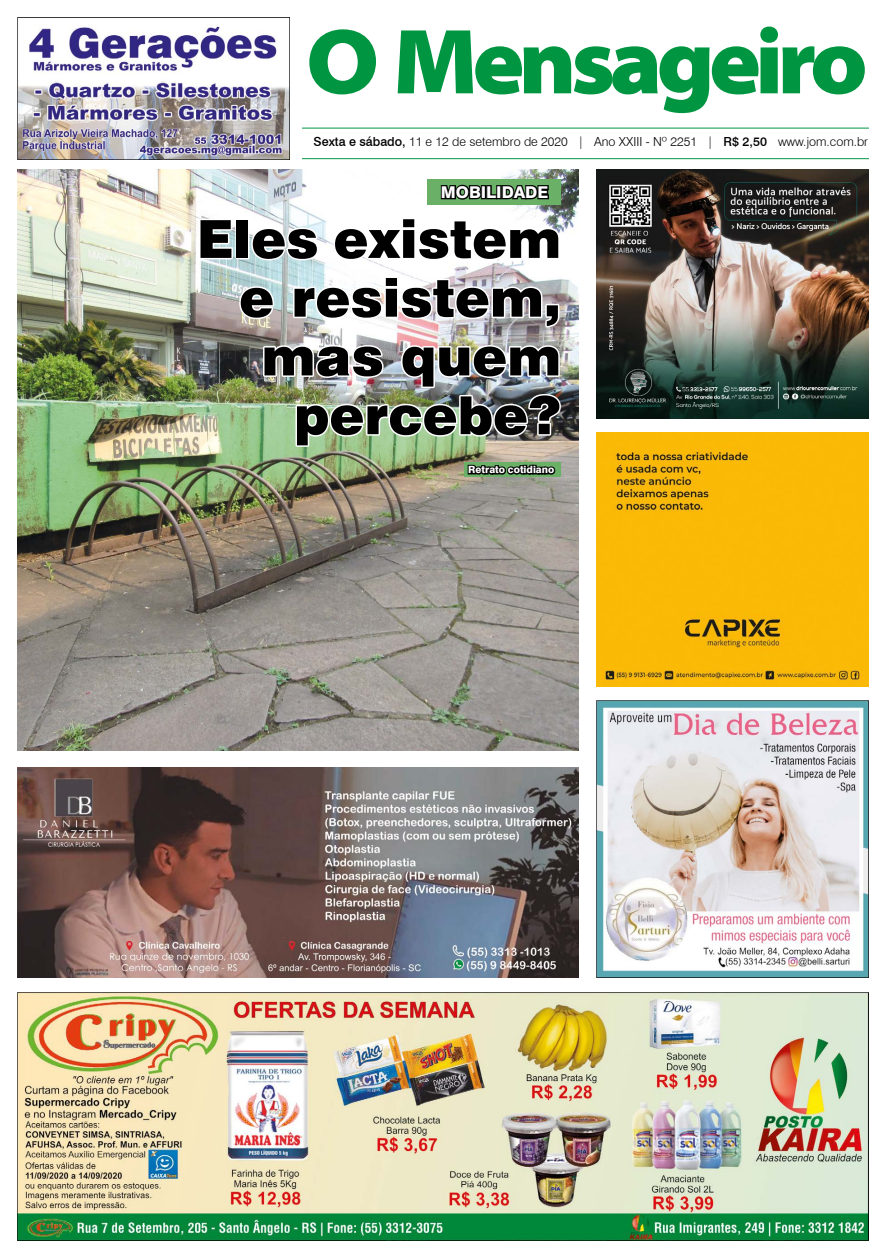
<style>
.page{position:relative;width:886px;height:1258px;background:#fff}
.page>*{position:absolute;margin:0;border:0;box-sizing:border-box;transform-origin:0 0}
.t1{font:900 semi-expanded 93.25px "Myriad Pro";letter-spacing:-.065em;color:#009641}
.t2{font:900 52.5px/58.8px "Swiss 721 BT";color:#000;text-align:right}
.t3{font:800 16.25px "Swiss 721 BT";color:#fff}
.t4{font:300 12.5px "Swiss 721 BT";color:#000}
.t5{font:800 10px "Swiss 721 BT";color:#fff}
.s1{font-weight:500}
</style>
<div class="page">
<hr style="left:303px;top:128px;width:565px;height:1px;background:#009641">
<hr style="left:303px;top:158px;width:565px;height:1px;background:#009641">
<img style="left:18px;top:25px;width:271px;height:135px">
<img style="left:596px;top:701px;width:272px;height:276px">
<img style="left:596px;top:170px;width:272px;height:249px">
<img style="left:596px;top:433px;width:272px;height:253px">
<img style="left:18px;top:767px;width:561px;height:210px">
<img style="left:18px;top:992px;width:850px;height:248px">
<img style="left:18px;top:169px;width:561px;height:581px">
<div style="left:428px;top:179px;width:133px;height:25px;background:#6ab067"></div>
<svg style="left:440px;top:169px;width:110px;height:39px"></svg>
<div style="left:465px;top:462px;width:96px;height:15px;background:#6ab067"></div>
<svg style="left:466px;top:464px;width:91px;height:15px"></svg>
<svg style="left:197px;top:217px;width:37px;height:44px"></svg>
<div style="left:235px;top:219px;width:14px;height:40px;border:3px solid #fff"></div>
<svg style="left:250px;top:226px;width:70px;height:36px"></svg>
<svg style="left:332px;top:216px;width:229px;height:46px"></svg>
<svg style="left:238px;top:285px;width:38px;height:36px"></svg>
<img style="left:291px;top:275px;width:270px;height:54px">
<img style="left:261px;top:343px;width:302px;height:105px">
<h1 class="t1" style="left:306px;top:-1px;width:563px">O Mensageiro</h1>
<p class="t4" style="left:314px;top:134px;width:556px"><span class="s1">Sexta e sábado,</span> 11 e 12 de setembro de 2020 | Ano XXIII - Nº 2251 | <span class="s1">R$ 2,50</span> www.jom.com.br</p>
<h3 class="t3" style="left:441px;top:182px;width:109px">MOBILIDADE</h3>
<h2 class="t2" style="left:197px;top:209px;width:366px">Eles existem e resistem, mas quem percebe?</h2>
<p class="t5" style="left:468px;top:464px;width:88px">Retrato cotidiano</p>
</div>
